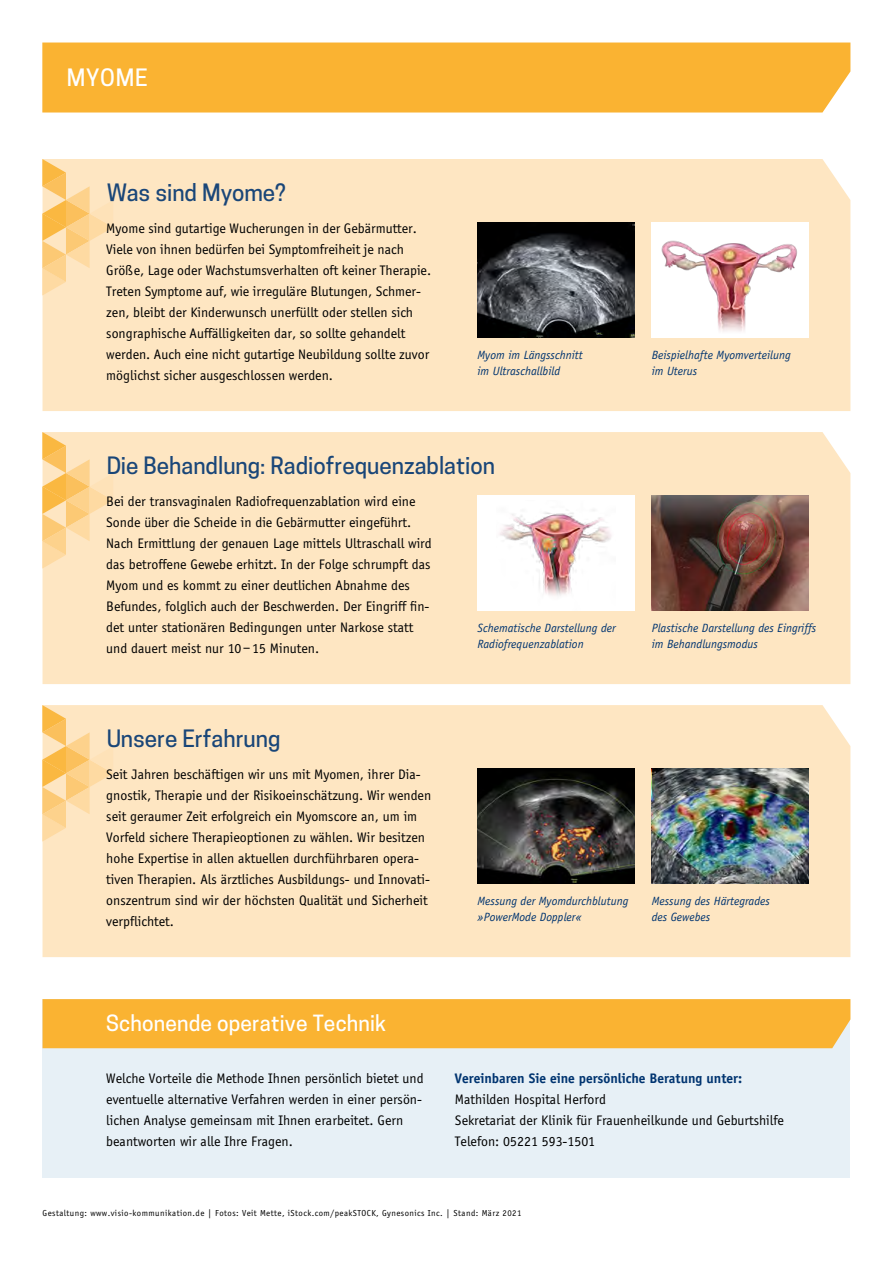
<style>
.page{position:relative;width:893px;height:1263px;background:#fff}
.page>*{position:absolute;margin:0;border:0;box-sizing:border-box;transform-origin:0 0}
.t1{font:500 22.5px "Cooper Hewitt";color:#003470}
.t2{font:500 22.5px "Cooper Hewitt";letter-spacing:.03em;color:#fff}
.t3{font:500 21px "Cooper Hewitt";letter-spacing:.01em;color:#fff}
.t4{font:14.25px/21px "Officina Sans";color:#000}
.t5{font:700 14.25px "Officina Sans";color:#003470}
.t6{font:italic 12px/16.5px "Officina Sans";color:#003470}
.t7{font:9px "Officina Sans";letter-spacing:.05em;color:#000}
</style>
<div class="page">
<div style="left:43px;top:159px;width:807px;height:252px;background:#fee6c2"></div>
<div style="left:43px;top:432px;width:807px;height:252px;background:#fee6c2"></div>
<div style="left:43px;top:705px;width:807px;height:252px;background:#fee6c2"></div>
<img style="left:477px;top:222px;width:157px;height:115px">
<img style="left:477px;top:768px;width:157px;height:116px">
<img style="left:651px;top:768px;width:157px;height:116px">
<div style="left:42px;top:43px;width:808px;height:70px;background:#fab332"></div>
<svg style="left:42px;top:159px;width:71px;height:137px;background:#fdd9a0"></svg>
<svg style="left:42px;top:432px;width:71px;height:137px;background:#fdd9a0"></svg>
<svg style="left:42px;top:705px;width:71px;height:137px;background:#fdd9a0"></svg>
<div style="left:651px;top:222px;width:157px;height:115px;background:#fff"></div>
<img style="left:661px;top:240px;width:136px;height:92px">
<div style="left:477px;top:495px;width:157px;height:116px;background:#fff"></div>
<img style="left:499px;top:510px;width:113px;height:86px">
<img style="left:651px;top:495px;width:157px;height:116px">
<div style="left:43px;top:999px;width:807px;height:179px;background:#e7f0f6"></div>
<div style="left:43px;top:999px;width:807px;height:49px;background:#fab332"></div>
<h1 class="t2" style="left:67px;top:64px;width:82px">MYOME</h1>
<h1 class="t1" style="left:106px;top:179px;width:181px">Was sind Myome?</h1>
<p class="t4" style="left:106px;top:217px;width:326px">Myome sind gutartige Wucherungen in der Gebärmutter.<br>Viele von ihnen bedürfen bei Symptomfreiheit je nach Größe, Lage oder Wachstumsverhalten oft keiner Therapie.<br>Treten Symptome auf, wie irreguläre Blutungen, Schmer&shy;zen, bleibt der Kinderwunsch unerfüllt oder stellen sich songraphische Auffälligkeiten dar, so sollte gehandelt werden. Auch eine nicht gutartige Neubildung sollte zuvor möglichst sicher ausgeschlossen werden.</p>
<p class="t6" style="left:477px;top:346px;width:107px">Myom im Längsschnitt im Ultraschallbild</p>
<h1 class="t1" style="left:106px;top:452px;width:390px">Die Behandlung: Radiofrequenzablation</h1>
<p class="t6" style="left:652px;top:346px;width:140px">Beispielhafte Myomverteilung im Uterus</p>
<p class="t4" style="left:106px;top:490px;width:327px">Bei der transvaginalen Radiofrequenzablation wird eine Sonde über die Scheide in die Gebärmutter eingeführt.<br>Nach Ermittlung der genauen Lage mittels Ultraschall wird das betroffene Gewebe erhitzt. In der Folge schrumpft das Myom und es kommt zu einer deutlichen Abnahme des Befundes, folglich auch der Beschwerden. Der Eingriff fin&shy;det unter stationären Bedingungen unter Narkose statt und dauert meist nur 10 –15 Minuten.</p>
<h1 class="t1" style="left:106px;top:725px;width:176px">Unsere Erfahrung</h1>
<p class="t4" style="left:106px;top:764px;width:326px">Seit Jahren beschäftigen wir uns mit Myomen, ihrer Dia&shy;gnostik, Therapie und der Risikoeinschätzung. Wir wenden seit geraumer Zeit erfolgreich ein Myomscore an, um im Vorfeld sichere Therapieoptionen zu wählen. Wir besitzen hohe Expertise in allen aktuellen durchführbaren opera&shy;tiven Therapien. Als ärztliches Ausbildungs- und Innovati&shy;onszentrum sind wir der höchsten Qualität und Sicherheit verpflichtet.</p>
<p class="t6" style="left:477px;top:619px;width:140px">Schematische Darstellung der<br>Radiofrequenzablation</p>
<p class="t6" style="left:652px;top:619px;width:166px">Plastische Darstellung des Eingriffs im Behandlungsmodus</p>
<p class="t6" style="left:477px;top:892px;width:152px">Messung der Myomdurchblutung »PowerMode Doppler«</p>
<p class="t6" style="left:652px;top:892px;width:120px">Messung des Härtegrades des Gewebes</p>
<h2 class="t3" style="left:106px;top:1010px;width:281px">Schonende operative Technik</h2>
<p class="t4" style="left:106px;top:1068px;width:319px">Welche Vorteile die Methode Ihnen persönlich bietet und eventuelle alternative Verfahren werden in einer persön&shy;lichen Analyse gemeinsam mit Ihnen erarbeitet. Gern beantworten wir alle Ihre Fragen.</p>
<p class="t5" style="left:455px;top:1070px;width:289px">Vereinbaren Sie eine persönliche Beratung unter:</p>
<p class="t4" style="left:455px;top:1089px;width:331px">Mathilden Hospital Herford<br>Sekretariat der Klinik für Frauenheilkunde und Geburtshilfe<br>Telefon: 05221 593-1501</p>
<p class="t7" style="left:43px;top:1208px;width:480px">Gestaltung: www.visio-kommunikation.de | Fotos: Veit Mette, iStock.com/peakSTOCK, Gynesonics Inc. | Stand: März 2021</p>
</div>
